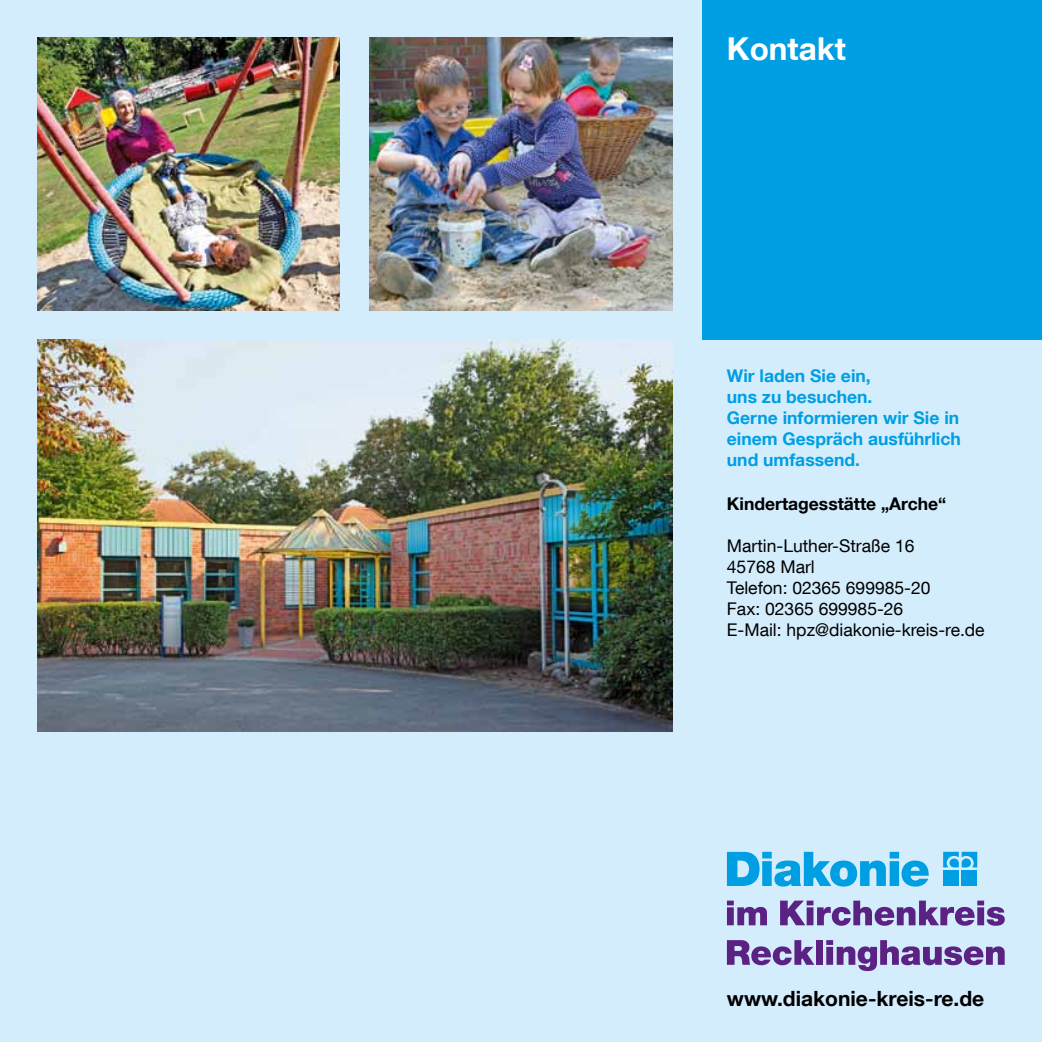
<style>
.page{position:relative;width:1042px;height:1042px;background:#d4edfc}
.page>*{position:absolute;margin:0;border:0;box-sizing:border-box;transform-origin:0 0}
.t1{font:700 31.5px "Helvetica Neue LT Com";color:#fff}
.t2{font:700 21px "Helvetica Neue LT Com";color:#000}
.t3{font:17.5px/21px "Helvetica Neue LT Com";color:#000}
.t4{font:700 17.5px/21px "Helvetica Neue LT Com";color:#009ee3}
.t5{font:700 17.5px "Helvetica Neue LT Com";color:#000}
</style>
<div class="page">
<div style="left:702px;top:0;width:340px;height:340px;background:#009ee3"></div>
<img style="left:37px;top:340px;width:635px;height:391px">
<svg style="left:727px;top:852px;width:202px;height:34px"></svg>
<svg style="left:943px;top:852px;width:34px;height:15px"></svg>
<div style="left:943px;top:870px;width:16px;height:16px;background:#009ee3"></div>
<div style="left:961px;top:870px;width:16px;height:16px;background:#009ee3"></div>
<svg style="left:727px;top:900px;width:40px;height:25px"></svg>
<svg style="left:780px;top:900px;width:225px;height:26px"></svg>
<svg style="left:727px;top:940px;width:87px;height:25px"></svg>
<div style="left:816px;top:940px;width:6px;height:25px;background:#5b2283"></div>
<svg style="left:826px;top:940px;width:178px;height:31px"></svg>
<img style="left:37px;top:37px;width:303px;height:273px">
<img style="left:370px;top:37px;width:302px;height:273px">
<h1 class="t1" style="left:727px;top:29px;width:121px">Kontakt</h1>
<p class="t4" style="left:727px;top:365px;width:235px">Wir laden Sie ein,<br>uns zu besuchen.<br>Gerne informieren wir Sie in einem Gespräch ausführlich und umfassend.</p>
<p class="t5" style="left:727px;top:492px;width:221px">Kindertagesstätte „Arche“</p>
<p class="t3" style="left:727px;top:534px;width:259px">Martin-Luther-Straße 16<br>45768 Marl<br>Telefon: 02365 699985-20<br>Fax: 02365 699985-26<br>E-Mail: hpz@diakonie-kreis-re.de</p>
<p class="t2" style="left:727px;top:985px;width:259px">www.diakonie-kreis-re.de</p>
</div>
